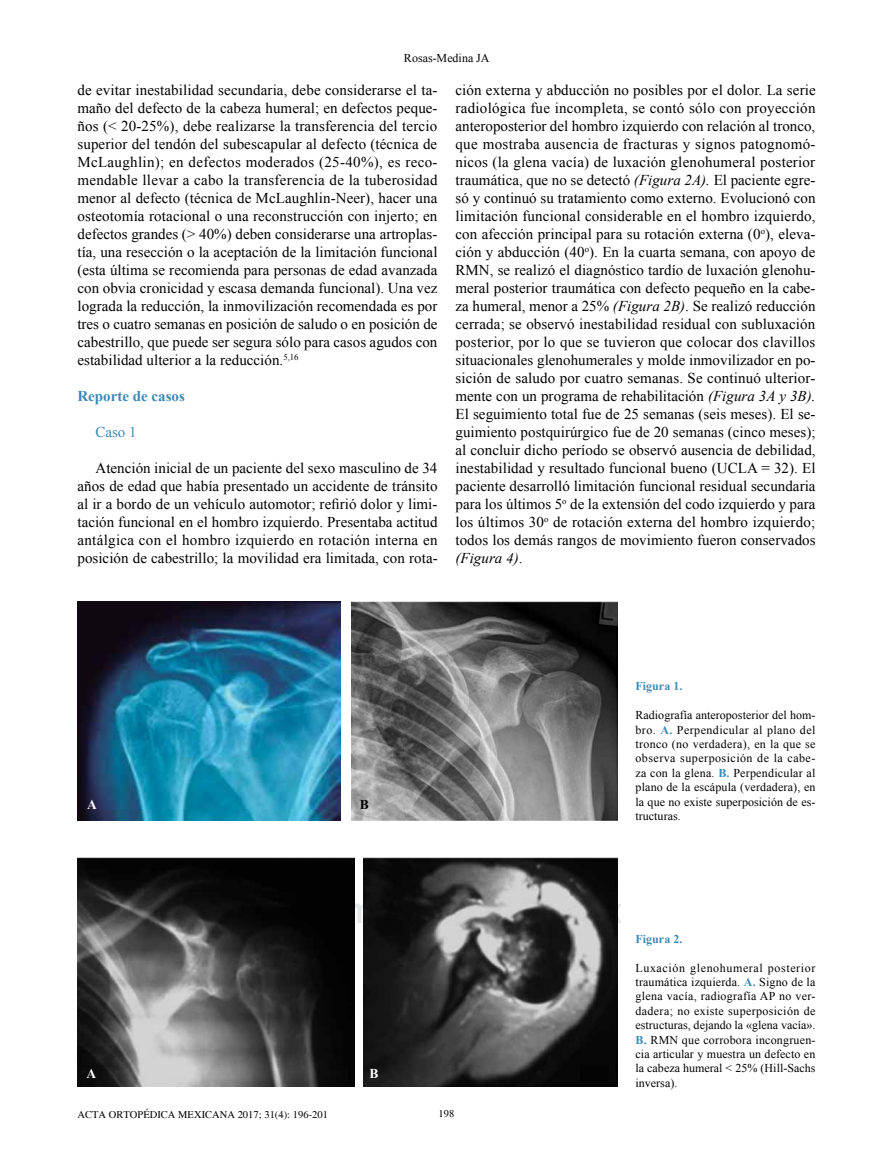
<style>
.page{position:relative;width:893px;height:1170px;background:#fff}
.page>*{position:absolute;margin:0;border:0;box-sizing:border-box;transform-origin:0 0}
.t1{font:15px/18px "Times New Roman";letter-spacing:.005em;color:#000;text-align:justify}
.t2{font:700 15px "Times New Roman";color:#3b8ab6}
.t3{font:15px "Times New Roman";color:#3b8ab6}
.t4{font:700 13.5px "Times New Roman";color:#fff}
.t5{font:700 13.5px "Times New Roman";color:#000}
.t6{font:12px/14.4px "Times New Roman";letter-spacing:.005em;color:#000;text-align:justify}
.t7{font:700 12px "Times New Roman";color:#3b8ab6}
.t8{font:10.5px "Times";letter-spacing:.005em;color:#000}
.s1{font-style:italic}
.s2{font-weight:700;color:#3b8ab6}
</style>
<div class="page">
<img style="left:77px;top:601px;width:264px;height:219px">
<img style="left:351px;top:601px;width:266px;height:219px">
<img style="left:77px;top:857px;width:277px;height:229px">
<img style="left:363px;top:857px;width:254px;height:229px">
<p class="t6" style="left:404px;top:51px;width:87px">Rosas-Medina JA</p>
<p class="t1" style="left:77px;top:80px;width:362px">de evitar inestabilidad secundaria, debe considerarse el ta&shy;maño del defecto de la cabeza humeral; en defectos peque&shy;ños (&lt; 20-25%), debe realizarse la transferencia del tercio superior del tendón del subescapular al defecto (técnica de McLaughlin); en defectos moderados (25-40%), es reco&shy;mendable llevar a cabo la transferencia de la tuberosidad menor al defecto (técnica de McLaughlin-Neer), hacer una osteotomía rotacional o una reconstrucción con injerto; en defectos grandes (&gt; 40%) deben considerarse una artroplas&shy;tía, una resección o la aceptación de la limitación funcional (esta última se recomienda para personas de edad avanzada con obvia cronicidad y escasa demanda funcional). Una vez lograda la reducción, la inmovilización recomendada es por tres o cuatro semanas en posición de saludo o en posición de cabestrillo, que puede ser segura sólo para casos agudos con estabilidad ulterior a la reducción.<sup>5,16</sup></p>
<p class="t2" style="left:77px;top:385px;width:109px">Reporte de casos</p>
<p class="t3" style="left:95px;top:421px;width:43px">Caso 1</p>
<p class="t1" style="left:77px;top:458px;width:362px;text-indent:18px">Atención inicial de un paciente del sexo masculino de 34 años de edad que había presentado un accidente de tránsito al ir a bordo de un vehículo automotor; refirió dolor y limi&shy;tación funcional en el hombro izquierdo. Presentaba actitud antálgica con el hombro izquierdo en rotación interna en posición de cabestrillo; la movilidad era limitada, con rota-</p>
<p class="t1" style="left:455px;top:80px;width:362px">ción externa y abducción no posibles por el dolor. La serie radiológica fue incompleta, se contó sólo con proyección anteroposterior del hombro izquierdo con relación al tronco, que mostraba ausencia de fracturas y signos patognomó&shy;nicos (la glena vacía) de luxación glenohumeral posterior traumática, que no se detectó <span class="s1">(Figura 2A).</span> El paciente egre&shy;só y continuó su tratamiento como externo. Evolucionó con limitación funcional considerable en el hombro izquierdo, con afección principal para su rotación externa (0<sup>o</sup>), eleva&shy;ción y abducción (40<sup>o</sup>). En la cuarta semana, con apoyo de RMN, se realizó el diagnóstico tardío de luxación glenohu&shy;meral posterior traumática con defecto pequeño en la cabe&shy;za humeral, menor a 25% <span class="s1">(Figura 2B)</span>. Se realizó reducción cerrada; se observó inestabilidad residual con subluxación posterior, por lo que se tuvieron que colocar dos clavillos situacionales glenohumerales y molde inmovilizador en po&shy;sición de saludo por cuatro semanas. Se continuó ulterior&shy;mente con un programa de rehabilitación <span class="s1">(Figura 3A y 3B).<br></span>El seguimiento total fue de 25 semanas (seis meses). El se&shy;guimiento postquirúrgico fue de 20 semanas (cinco meses); al concluir dicho período se observó ausencia de debilidad, inestabilidad y resultado funcional bueno (UCLA = 32). El paciente desarrolló limitación funcional residual secundaria para los últimos 5<sup>o</sup> de la extensión del codo izquierdo y para los últimos 30<sup>o</sup> de rotación externa del hombro izquierdo; todos los demás rangos de movimiento fueron conservados <span class="s1">(Figura 4)</span>.</p>
<p class="t4" style="left:87px;top:795px;width:11px">A</p>
<p class="t5" style="left:360px;top:794px;width:11px">B</p>
<p class="t4" style="left:86px;top:1063px;width:11px">A</p>
<p class="t4" style="left:370px;top:1063px;width:11px">B</p>
<p class="t7" style="left:635px;top:677px;width:48px">Figura 1.</p>
<p class="t6" style="left:635px;top:707px;width:182px">Radiografía anteroposterior del hom&shy;bro. <span class="s2">A.</span> Perpendicular al plano del tronco (no verdadera), en la que se observa superposición de la cabe&shy;za con la glena. <span class="s2">B.</span> Perpendicular al plano de la escápula (verdadera), en la que no existe superposición de es&shy;tructuras.</p>
<p class="t7" style="left:635px;top:930px;width:48px">Figura 2.</p>
<p class="t6" style="left:635px;top:959px;width:182px">Luxación glenohumeral posterior traumática izquierda. <span class="s2">A.</span> Signo de la glena vacía, radiografía AP no ver&shy;dadera; no existe superposición de estructuras, dejando la «glena vacía».<br><span class="s2">B.</span> RMN que corrobora incongruen&shy;cia articular y muestra un defecto en la cabeza humeral &lt; 25% (Hill-Sachs inversa).</p>
<p class="t8" style="left:77px;top:1108px;width:252px">ACTA ORTOPÉDICA MEXICANA 2017; 31(4): 196-201</p>
<p class="t8" style="left:439px;top:1107px;width:17px">198</p>
</div>
